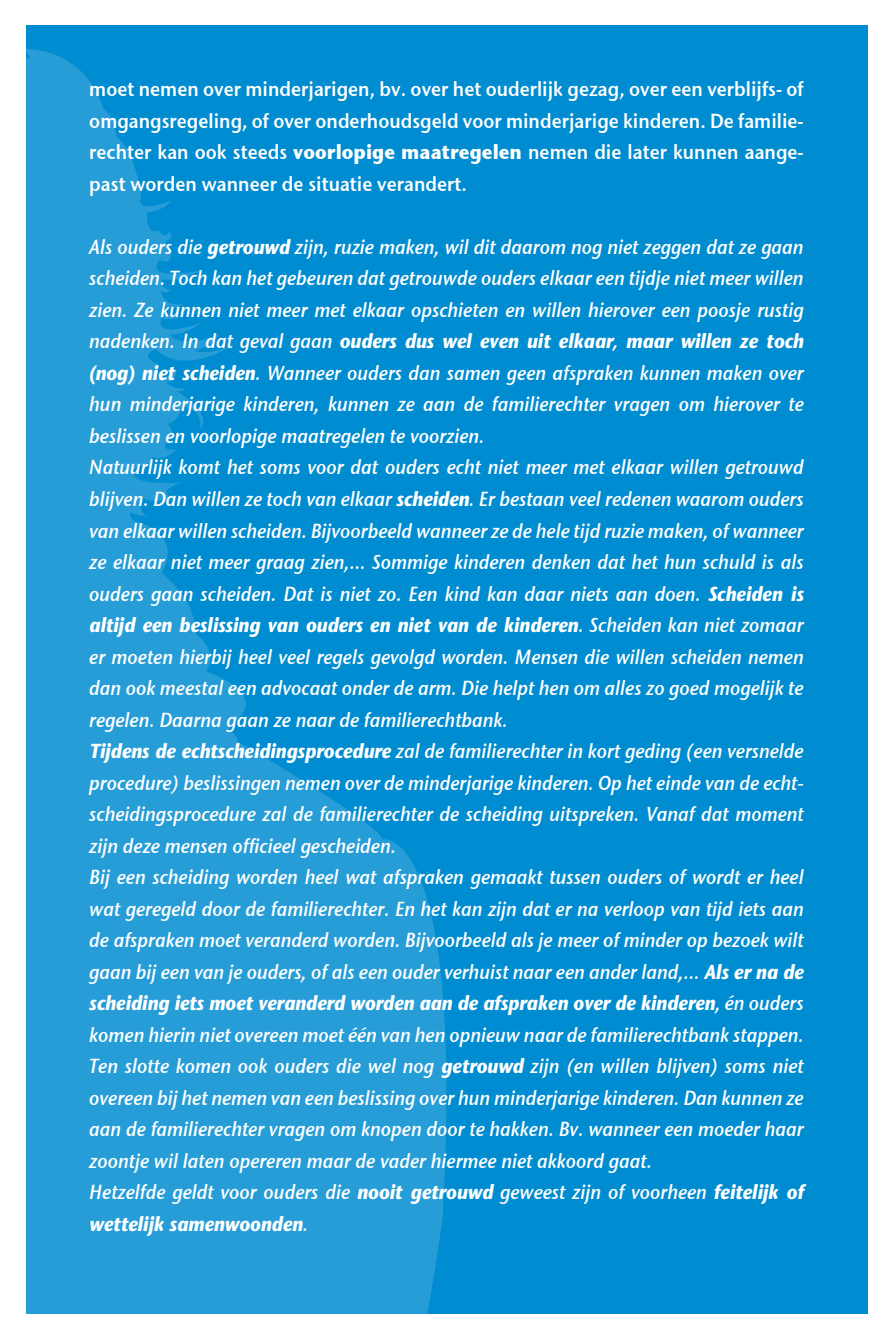
<style>
.page{position:relative;width:893px;height:1340px;background:#fff}
.page>*{position:absolute;margin:0;border:0;box-sizing:border-box;transform-origin:0 0}
.t1{font:20.25px/31.5px "Stone Sans Sem ITCTT Semi Ita";color:#fff;scale:.9 1}
.t2{font:20.25px/31.5px "Stone Sans Sem ITCTT Semi";color:#fff;text-align:justify;scale:.9 1}
.t3{font:italic 700 20.25px "Stone Sans";color:#fff;scale:.9 1}
.s1{font-family:"Stone Sans ITCTT Bold"}
.s2{font-family:"Stone Sans";font-weight:700;font-style:italic}
.s3{font-family:"Stone Sans Sem ITCTT Semi Ita";font-weight:400;font-style:normal}
</style>
<div class="page">
<div style="left:26px;top:26px;width:841px;height:1288px;background:#008cd0"></div>
<svg style="left:26px;top:49px;width:421px;height:1265px;fill:#269dd7"></svg>
<p class="t2" style="left:89px;top:73px;width:795px">moet nemen over minderjarigen, bv. over het ouderlijk gezag, over een verblijfs- of omgangsregeling, of over onderhoudsgeld voor minderjarige kinderen. De familie&shy;rechter kan ook steeds <span class="s1">voorlopige maatregelen</span> nemen die later kunnen aange&shy;past worden wanneer de situatie verandert.</p>
<p class="t1" style="left:89px;top:231px;width:795px;text-align:justify">Als ouders die <span class="s2">getrouwd</span> zijn, ruzie maken, wil dit daarom nog niet zeggen dat ze gaan scheiden. Toch kan het gebeuren dat getrouwde ouders elkaar een tijdje niet meer willen zien. Ze kunnen niet meer met elkaar opschieten en willen hierover een poosje rustig</p>
<p class="t3" style="left:89px;top:329px;width:795px"><span class="s3">nadenken. In dat geval gaan</span> ouders dus wel even uit elkaar, maar willen ze toch</p>
<p class="t1" style="left:89px;top:357px;width:795px"><span class="s2">(nog) niet scheiden</span>. Wanneer ouders dan samen geen afspraken kunnen maken over hun minderjarige kinderen, kunnen ze aan de familierechter vragen om hierover te beslissen en voorlopige maatregelen te voorzien.<br>Natuurlijk komt het soms voor dat ouders echt niet meer met elkaar willen getrouwd blijven. Dan willen ze toch van elkaar <span class="s2">scheiden</span>. Er bestaan veel redenen waarom ouders van elkaar willen scheiden. Bijvoorbeeld wanneer ze de hele tijd ruzie maken, of wanneer ze elkaar niet meer graag zien,… Sommige kinderen denken dat het hun schuld is als ouders gaan scheiden. Dat is niet zo. Een kind kan daar niets aan doen. <span class="s2">Scheiden is</span></p>
<p class="t3" style="left:89px;top:613px;width:795px">altijd een beslissing van ouders en niet van de kinderen<span class="s3">. Scheiden kan niet zomaar</span></p>
<p class="t1" style="left:89px;top:640px;width:795px">er moeten hierbij heel veel regels gevolgd worden. Mensen die willen scheiden nemen dan ook meestal een advocaat onder de arm. Die helpt hen om alles zo goed mogelijk te regelen. Daarna gaan ze naar de familierechtbank.<br><span class="s2">Tijdens de echtscheidingsprocedure</span> zal de familierechter in kort geding (een versnelde procedure) beslissingen nemen over de minderjarige kinderen. Op het einde van de echt&shy;scheidingsprocedure zal de familierechter de scheiding uitspreken. Vanaf dat moment zijn deze mensen officieel gescheiden.<br>Bij een scheiding worden heel wat afspraken gemaakt tussen ouders of wordt er heel wat geregeld door de familierechter. En het kan zijn dat er na verloop van tijd iets aan de afspraken moet veranderd worden. Bijvoorbeeld als je meer of minder op bezoek wilt gaan bij een van je ouders, of als een ouder verhuist naar een ander land,… <span class="s2">Als er na de</span></p>
<p class="t3" style="left:89px;top:991px;width:795px">scheiding iets moet veranderd worden aan de afspraken over de kinderen<span class="s3">, én ouders</span></p>
<p class="t1" style="left:89px;top:1018px;width:795px">komen hierin niet overeen moet één van hen opnieuw naar de familierechtbank stappen.<br>Ten slotte komen ook ouders die wel nog <span class="s2">getrouwd</span> zijn (en willen blijven) soms niet overeen bij het nemen van een beslissing over hun minderjarige kinderen. Dan kunnen ze aan de familierechter vragen om knopen door te hakken. Bv. wanneer een moeder haar zoontje wil laten opereren maar de vader hiermee niet akkoord gaat.<br>Hetzelfde geldt voor ouders die <span class="s2">nooit getrouwd</span> geweest zijn of voorheen <span class="s2">feitelijk of</span></p>
<p class="t3" style="left:89px;top:1211px;width:245px">wettelijk samenwoonden<span class="s3">.</span></p>
</div>
